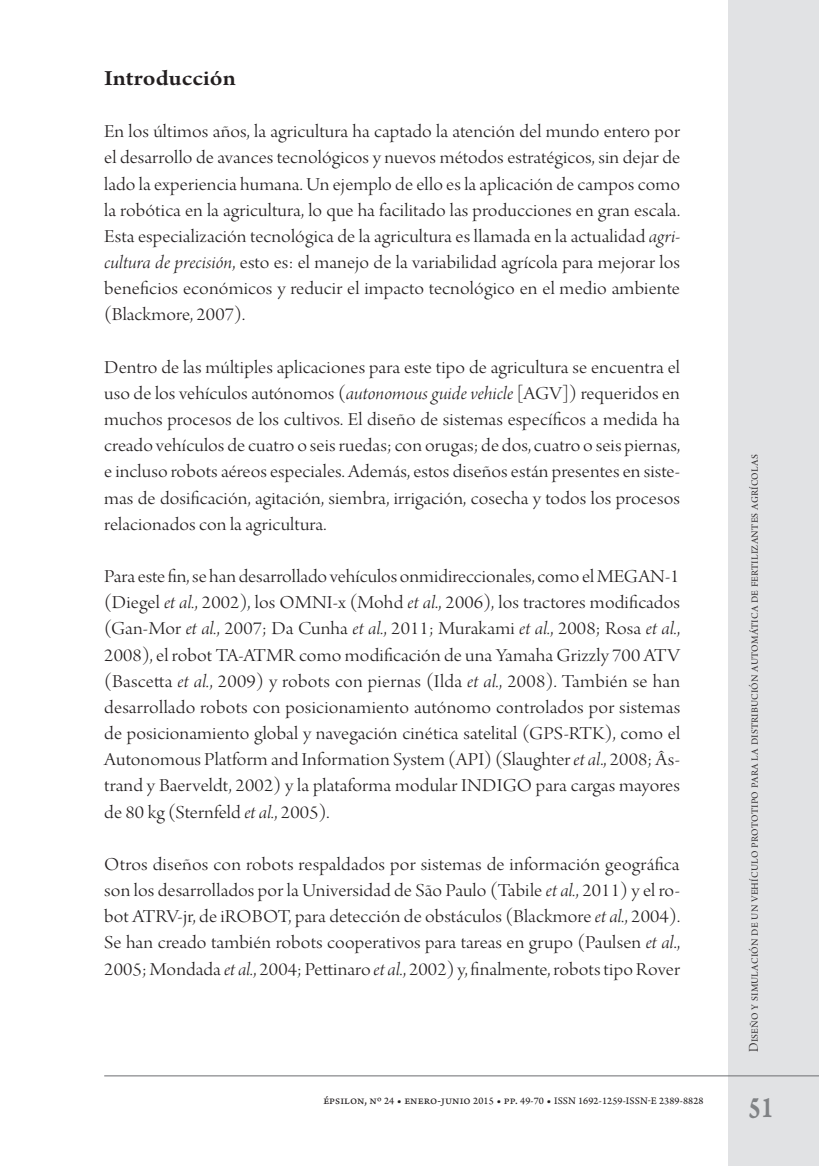
<style>
.page{position:relative;width:819px;height:1166px;background:#fff}
.page>*{position:absolute;margin:0;border:0;box-sizing:border-box;transform-origin:0 0}
._01Body{font:31.5px "Arno Pro Smbd Caption";color:#808285;scale:.75 1}
._07Tit_1{font:600 22.75px "Arno Pro";letter-spacing:.005em;color:#231f20;scale:1.1 1}
._01Body-2{font:19.25px/26.1px "Arno Pro Light Display";letter-spacing:.005em;color:#231f20;text-align:justify;scale:1.1 1}
.t1{font:14px "Arno Pro Light Display";letter-spacing:.015em;color:#231f20}
.t2{font:10.5px "Arno Pro Sm Text";letter-spacing:.01em;color:#231f20}
.s1{font-family:"Arno Pro Light Italic Display"}
.s2{font-size:12.25px}
</style>
<div class="page">
<div style="left:728px;top:0;width:91px;height:1166px;background:#e1e2e4"></div>
<hr style="left:104px;top:1075px;width:715px;height:1px;background:#6c6d70">
<p class="_07Tit_1" style="left:104px;top:65px;width:121px">Introducción</p>
<p class="_01Body-2" style="left:104px;top:120px;width:525px">En los últimos años, la agricultura ha captado la atención del mundo entero por el desarrollo de avances tecnológicos y nuevos métodos estratégicos, sin dejar de lado la experiencia humana. Un ejemplo de ello es la aplicación de campos como la robótica en la agricultura, lo que ha facilitado las producciones en gran escala.<br>Esta especialización tecnológica de la agricultura es llamada en la actualidad <span class="s1">agri&shy;cultura de precisión</span>, esto es: el manejo de la variabilidad agrícola para mejorar los beneficios económicos y reducir el impacto tecnológico en el medio ambiente (Blackmore, 2007).</p>
<p class="_01Body-2" style="left:104px;top:355px;width:525px">Dentro de las múltiples aplicaciones para este tipo de agricultura se encuentra el uso de los vehículos autónomos (<span class="s1">autonomous guide vehicle</span> [AGV]) requeridos en muchos procesos de los cultivos. El diseño de sistemas específicos a medida ha creado vehículos de cuatro o seis ruedas; con orugas; de dos, cuatro o seis piernas, e incluso robots aéreos especiales. Además, estos diseños están presentes en siste&shy;mas de dosificación, agitación, siembra, irrigación, cosecha y todos los procesos relacionados con la agricultura.</p>
<p class="_01Body-2" style="left:104px;top:565px;width:525px">Para este fin, se han desarrollado vehículos onmidireccionales, como el MEGAN-1 (Diegel <span class="s1">et al.</span>, 2002), los OMNI-x (Mohd <span class="s1">et al</span>., 2006), los tractores modificados (Gan-Mor <span class="s1">et al.</span>, 2007; Da Cunha <span class="s1">et al.</span>, 2011; Murakami <span class="s1">et al.</span>, 2008; Rosa <span class="s1">et al.</span>, 2008), el robot TA-ATMR como modificación de una Yamaha Grizzly 700 ATV (Bascetta <span class="s1">et al.</span>, 2009) y robots con piernas (Ilda <span class="s1">et al.</span>, 2008). También se han desarrollado robots con posicionamiento autónomo controlados por sistemas de posicionamiento global y navegación cinética satelital (GPS-RTK), como el Autonomous Platform and Information System (API)(Slaughter <span class="s1">et al</span>., 2008; Âs&shy;trand y Baerveldt, 2002) y la plataforma modular INDIGO para cargas mayores de 80 kg (Sternfeld <span class="s1">et al.</span>, 2005).</p>
<p class="_01Body-2" style="left:104px;top:852px;width:525px">Otros diseños con robots respaldados por sistemas de información geográfica son los desarrollados por la Universidad de São Paulo (Tabile <span class="s1">et al.</span>, 2011) y el ro&shy;bot ATRV-jr, de iROBOT, para detección de obstáculos (Blackmore <span class="s1">et al.</span>, 2004).<br>Se han creado también robots cooperativos para tareas en grupo (Paulsen <span class="s1">et al</span>., 2005; Mondada <span class="s1">et al.</span>, 2004; Pettinaro <span class="s1">et al.</span>, 2002) y, finalmente, robots tipo Rover</p>
<p class="t2" style="left:323px;top:1094px;width:381px"><span class="s2">épsilon, nº</span> 24 <span class="s2">• enero-junio</span> 2015 <span class="s2">• pp.</span> 49-70 <span class="s2">•</span> ISSN 1692-1259-ISSN-E 2389-8828</p>
<p class="t1" style="left:746px;top:1052px;width:599px;rotate:-90deg">Diseño y simulación de un vehículo prototipo para la distribución automática de fertilizantes agrícolas</p>
<p class="_01Body" style="left:748px;top:1088px;width:34px">51</p>
</div>
